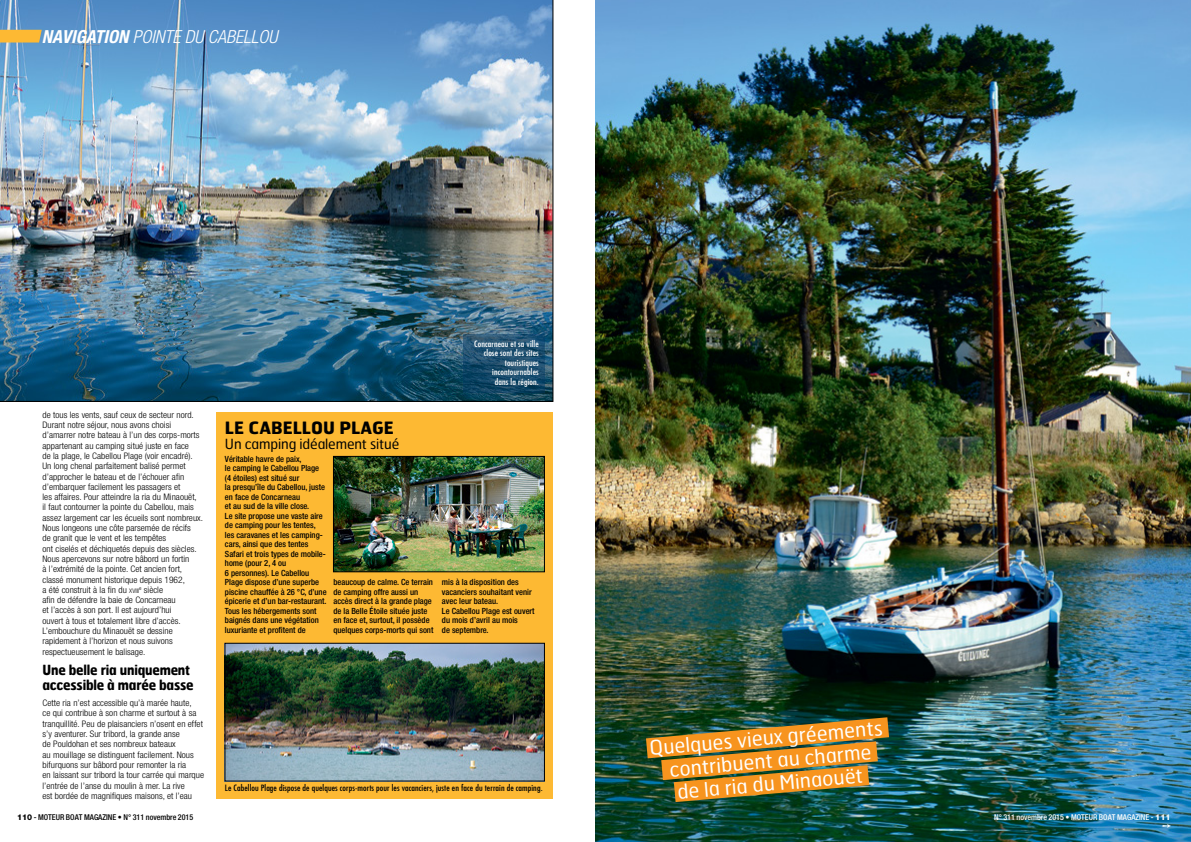
<style>
.page{position:relative;width:1191px;height:842px;background:#fff}
.page>*{position:absolute;margin:0;border:0;box-sizing:border-box;transform-origin:0 0}
.t1{font:20px/23px "Hermes FB";color:#fff;text-align:center}
.t2{font:italic 300 condensed 18px "Helvetica Neue LT";color:#fff}
.t3{font:700 17px "Hermes FB";color:#000}
.t4{font:700 14px/15px "Hermes FB";letter-spacing:-.015em;color:#000;scale:.9 1}
.t5{font:14px "Hermes FB";letter-spacing:-.01em;color:#000}
.t6{font:300 condensed 9px/10.3px "Helvetica Neue LT";letter-spacing:.005em;color:#000;scale:1.05 1}
.t7{font:500 condensed 8.5px/9.5px "Helvetica Neue LT";color:#000}
.t8{font:condensed 8.5px "Futura LT";letter-spacing:.01em;color:#000;scale:1.1 1}
.t9{font:condensed 8.5px/9.5px "Futura LT";letter-spacing:.01em;color:#fff;text-align:right;scale:1.1 1}
.t10{font:500 condensed 8px "Helvetica Neue LT";color:#000}
.t11{font:500 condensed 8px "Helvetica Neue LT";color:#fff}
.s1{font-weight:700}
.s2{font-size:6.3px}
.s3{font-weight:800;font-stretch:normal}
</style>
<div class="page">
<img style="left:595px;top:0;width:596px;height:842px">
<img style="left:0;top:0;width:553px;height:401px">
<svg style="left:0;top:30px;width:42px;height:13px"></svg>
<div style="left:216px;top:412px;width:337px;height:387px;background:#fdb933"></div>
<img style="left:227px;top:645px;width:315px;height:134px">
<div style="left:225px;top:643px;width:319px;height:138px;border:1px solid #000"></div>
<img style="left:335px;top:458px;width:207px;height:112px">
<div style="left:333px;top:456px;width:211px;height:116px;border:1px solid #000"></div>
<img style="left:625px;top:706px;width:285px;height:108px">
<svg style="left:463px;top:334px;width:81px;height:58px"></svg>
<svg style="left:1162px;top:824px;width:9px;height:4px"></svg>
<h2 class="t2" style="left:42px;top:26px;width:237px"><span class="s1">NAVIGATION</span> POINTE DU CABELLOU</h2>
<p class="t6" style="left:43px;top:409px;width:154px">de tous les vents, sauf ceux de secteur nord.<br>Durant notre séjour, nous avons choisi d’amarrer notre bateau à l’un des corps-morts appartenant au camping situé juste en face<br>de la plage, le Cabellou Plage (voir encadré).<br>Un long chenal parfaitement balisé permet d’approcher le bateau et de l’échouer afin d’embarquer facilement les passagers et<br>les affaires. Pour atteindre la ria du Minaouët,<br>il faut contourner la pointe du Cabellou, mais assez largement car les écueils sont nombreux.<br>Nous longeons une côte parsemée de récifs<br>de granit que le vent et les tempêtes<br>ont ciselés et déchiquetés depuis des siècles.<br>Nous apercevons sur notre bâbord un fortin<br>à l’extrémité de la pointe. Cet ancien fort, classé monument historique depuis 1962,<br>a été construit à la fin du <span class="s2">xviii</span><sup>e</sup> siècle<br>afin de défendre la baie de Concarneau<br>et l’accès à son port. Il est aujourd’hui<br>ouvert à tous et totalement libre d’accès.<br>L’embouchure du Minaouët se dessine rapidement à l’horizon et nous suivons respectueusement le balisage.</p>
<h3 class="t4" style="left:43px;top:662px;width:169px">Une belle ria uniquement accessible à marée basse</h3>
<p class="t6" style="left:43px;top:698px;width:155px">Cette ria n’est accessible qu’à marée haute,<br>ce qui contribue à son charme et surtout à sa tranquillité. Peu de plaisanciers n’osent en effet s’y aventurer. Sur tribord, la grande anse<br>de Pouldohan et ses nombreux bateaux<br>au mouillage se distinguent facilement. Nous bifurquons sur bâbord pour remonter la ria<br>en laissant sur tribord la tour carrée qui marque l’entrée de l’anse du moulin à mer. La rive<br>est bordée de magnifiques maisons, et l’eau</p>
<p class="t9" style="left:474px;top:339px;width:60px">Concarneau et sa ville close sont des sites touristiques incontournables<br>dans la région.</p>
<h3 class="t3" style="left:225px;top:417px;width:170px">Le Cabellou Plage</h3>
<h3 class="t5" style="left:225px;top:435px;width:176px">Un camping idéalement situé</h3>
<p class="t7" style="left:225px;top:454px;width:103px">Véritable havre de paix,<br>le camping le Cabellou Plage (4 étoiles) est situé sur<br>la presqu’île du Cabellou, juste en face de Concarneau<br>et au sud de la ville close.<br>Le site propose une vaste aire de camping pour les tentes, les caravanes et les camping&shy;cars, ainsi que des tentes<br>Safari et trois types de mobile&shy;home (pour 2, 4 ou<br>6 personnes). Le Cabellou<br>Plage dispose d’une superbe piscine chauffée à 26 °C, d’une épicerie et d’un bar-restaurant.<br>Tous les hébergements sont baignés dans une végétation luxuriante et profitent de</p>
<p class="t7" style="left:333px;top:577px;width:101px">beaucoup de calme. Ce terrain de camping offre aussi un accès direct à la grande plage de la Belle Étoile située juste en face et, surtout, il possède quelques corps-morts qui sont</p>
<p class="t7" style="left:442px;top:577px;width:94px">mis à la disposition des vacanciers souhaitant venir avec leur bateau.<br>Le Cabellou Plage est ouvert du mois d’avril au mois<br>de septembre.</p>
<p class="t8" style="left:225px;top:782px;width:290px">Le Cabellou Plage dispose de quelques corps-morts pour les vacanciers, juste en face du terrain de camping.</p>
<h1 class="t1" style="left:648px;top:736px;width:235px;rotate:-5deg">Quelques vieux gréements contribuent au charme<br>de la ria du Minaouët</h1>
<p class="t10" style="left:17px;top:812px;width:178px"><span class="s3">110</span> - MOTEUR BOAT MAGAZINE • N° 311 novembre 2015</p>
<p class="t11" style="left:994px;top:812px;width:178px">N° 311 novembre 2015 • MOTEUR BOAT MAGAZINE - <span class="s3">111</span></p>
</div>
